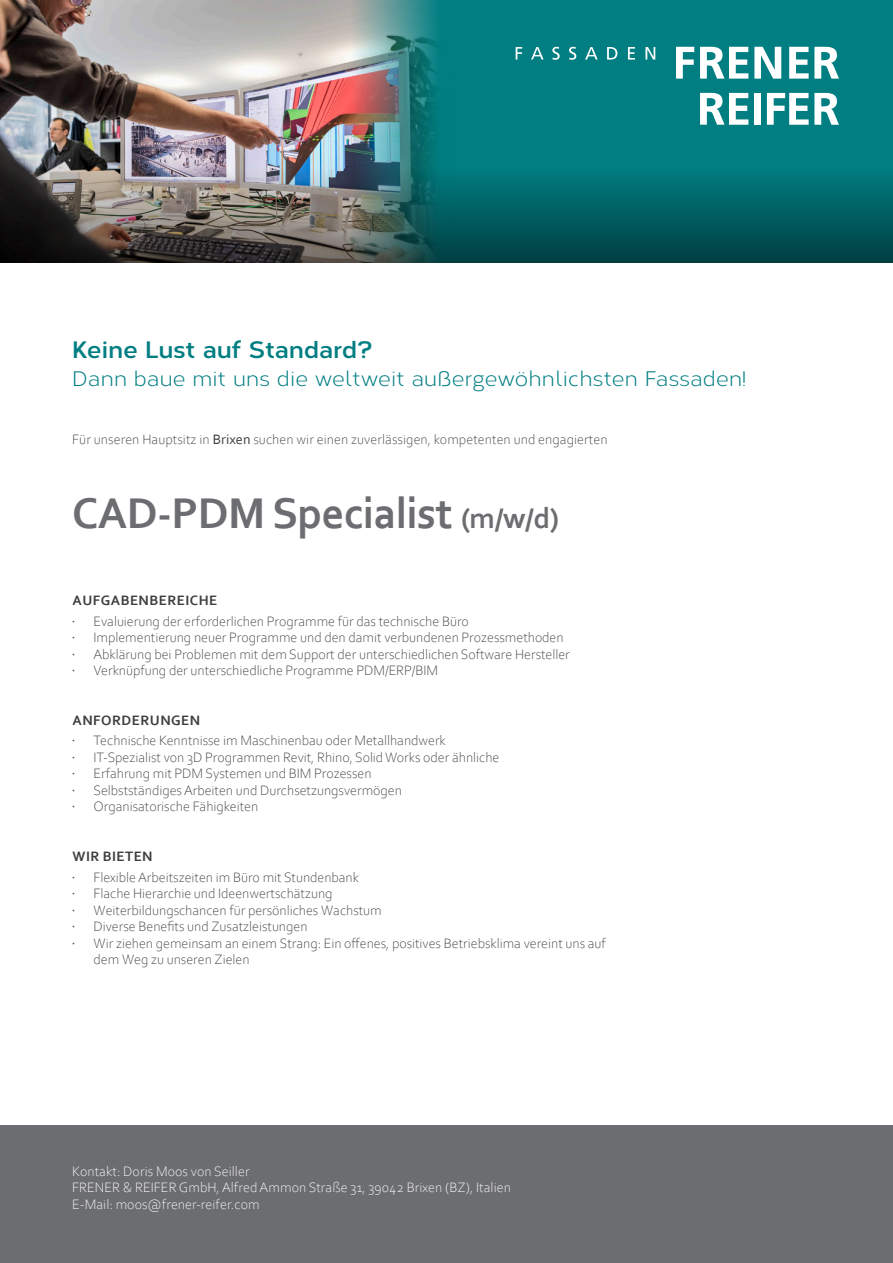
<style>
.page{position:relative;width:893px;height:1263px;background:#fff}
.page>*{position:absolute;margin:0;border:0;box-sizing:border-box;transform-origin:0 0}
.t1{font:700 45px "Corbel";letter-spacing:-.015em;color:#6c6d70}
.t2{font:700 23.7px "Corbert";letter-spacing:.015em;color:#007e82}
.t3{font:21px "Corbert";letter-spacing:.015em;color:#007e82}
.t4{font:300 14.25px/16.5px "Corbel";letter-spacing:-.005em;color:#3e3e3f}
.t5{font:300 14.25px/16.5px "Corbel";letter-spacing:.005em;color:#fff}
.t6{font:700 14.25px "Corbel";letter-spacing:.035em;color:#3e3e3f}
.s1{font-weight:400}
.s2{font-size:30px}
.s3{font-family:"Agfa Rotis Sans Serif";font-weight:400}
</style>
<div class="page">
<div style="left:0;top:1125px;width:893px;height:138px;background:#6c6d70"></div>
<div style="left:300px;top:0;width:593px;height:263px;background:#007e82"></div>
<img style="left:0;top:0;width:436px;height:163px">
<img style="left:0;top:163px;width:893px;height:100px">
<svg style="left:516px;top:47px;width:139px;height:13px"></svg>
<svg style="left:676px;top:47px;width:18px;height:32px"></svg>
<svg style="left:700px;top:47px;width:48px;height:32px"></svg>
<svg style="left:754px;top:47px;width:27px;height:32px"></svg>
<svg style="left:789px;top:47px;width:50px;height:32px"></svg>
<svg style="left:700px;top:93px;width:48px;height:32px"></svg>
<div style="left:754px;top:93px;width:7px;height:32px;background:#fff"></div>
<svg style="left:767px;top:93px;width:72px;height:32px"></svg>
<p class="t2" style="left:72px;top:331px;width:301px">Keine Lust auf Standard?</p>
<p class="t3" style="left:72px;top:363px;width:675px">Dann baue mit uns die weltweit außergewöhnlichsten Fassaden!</p>
<p class="t4" style="left:72px;top:431px;width:537px">Für unseren Hauptsitz in <span class="s1">Brixen</span> suchen wir einen zuverlässigen, kompetenten und engagierten</p>
<p class="t1" style="left:72px;top:485px;width:488px">CAD-PDM Specialist <span class="s2">(m/w/d)</span></p>
<p class="t6" style="left:73px;top:591px;width:146px">AUFGABENBEREICHE</p>
<p class="t4" style="left:72px;top:612px;width:398px"><span class="s3">·</span> Evaluierung der erforderlichen Programme für das technische Büro</p>
<p class="t4" style="left:72px;top:628px;width:493px"><span class="s3">·</span> Implementierung neuer Programme und den damit verbundenen Prozessmethoden</p>
<p class="t4" style="left:72px;top:645px;width:499px"><span class="s3">·</span> Abklärung bei Problemen mit dem Support der unterschiedlichen Software Hersteller</p>
<p class="t4" style="left:72px;top:661px;width:367px"><span class="s3">·</span> Verknüpfung der unterschiedliche Programme PDM/ERP/BIM</p>
<p class="t6" style="left:73px;top:711px;width:129px">ANFORDERUNGEN</p>
<p class="t4" style="left:72px;top:732px;width:375px"><span class="s3">·</span> Technische Kenntnisse im Maschinenbau oder Metallhandwerk</p>
<p class="t4" style="left:72px;top:748px;width:429px"><span class="s3">·</span> IT-Spezialist von 3D Programmen Revit, Rhino, Solid Works oder ähnliche</p>
<p class="t4" style="left:72px;top:765px;width:301px"><span class="s3">·</span> Erfahrung mit PDM Systemen und BIM Prozessen</p>
<p class="t4" style="left:72px;top:781px;width:331px"><span class="s3">·</span> Selbstständiges Arbeiten und Durchsetzungsvermögen</p>
<p class="t4" style="left:72px;top:798px;width:187px"><span class="s3">·</span> Organisatorische Fähigkeiten</p>
<p class="t6" style="left:73px;top:847px;width:82px">WIR BIETEN</p>
<p class="t4" style="left:72px;top:868px;width:288px"><span class="s3">·</span> Flexible Arbeitszeiten im Büro mit Stundenbank</p>
<p class="t4" style="left:72px;top:884px;width:262px"><span class="s3">·</span> Flache Hierarchie und Ideenwertschätzung</p>
<p class="t4" style="left:72px;top:901px;width:311px"><span class="s3">·</span> Weiterbildungschancen für persönliches Wachstum</p>
<p class="t4" style="left:72px;top:917px;width:237px"><span class="s3">·</span> Diverse Benefits und Zusatzleistungen</p>
<p class="t4" style="left:94px;top:934px;width:514px;text-indent:-21px"><span class="s3">·</span> Wir ziehen gemeinsam an einem Strang: Ein offenes, positives Betriebsklima vereint uns auf dem Weg zu unseren Zielen</p>
<p class="t5" style="left:72px;top:1162px;width:440px">Kontakt: Doris Moos von Seiller<br>FRENER &amp; REIFER GmbH, Alfred Ammon Straße 31, 39042 Brixen (BZ), Italien<br>E-Mail: moos@frener-reifer.com</p>
</div>
